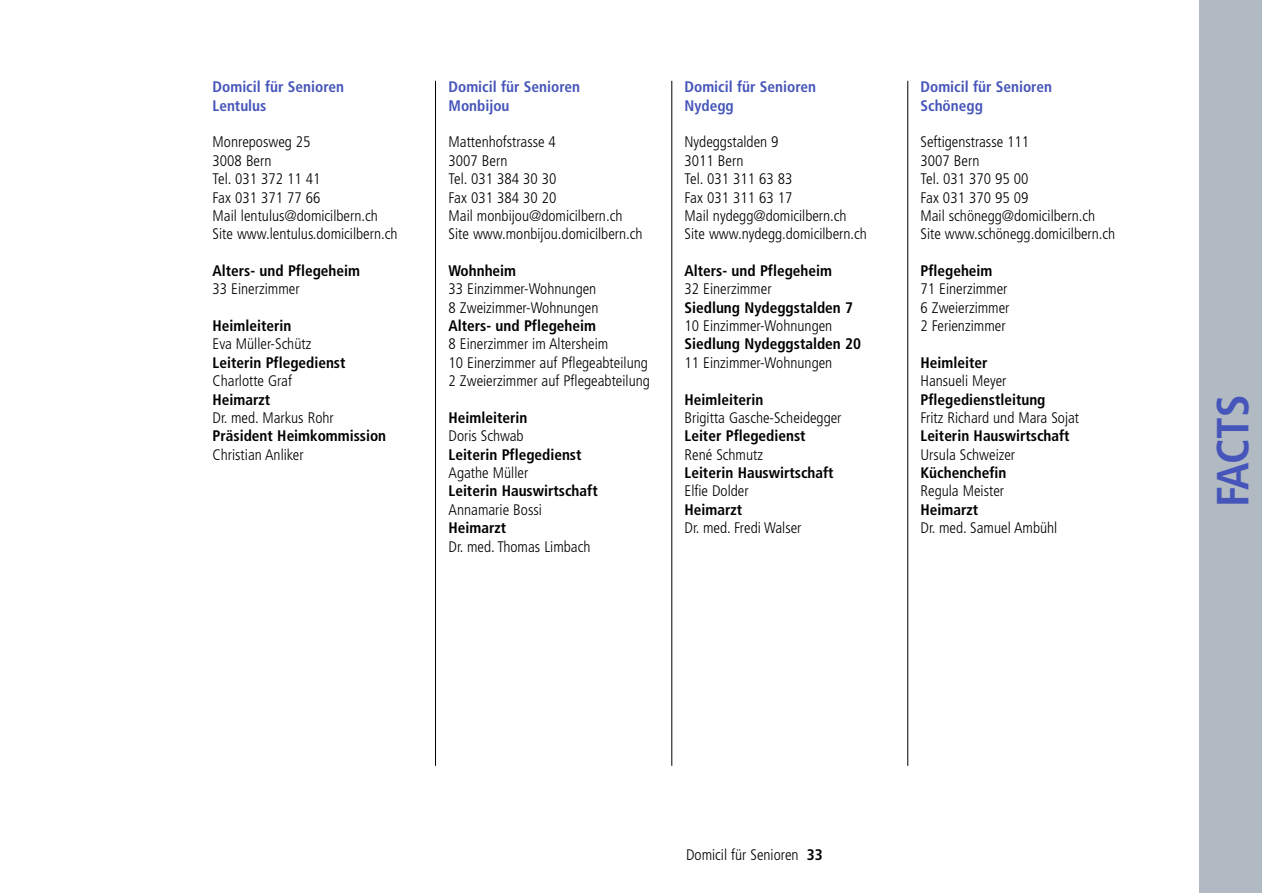
<style>
.page{position:relative;width:1263px;height:893px;background:#fff}
.page>*{position:absolute;margin:0;border:0;box-sizing:border-box;transform-origin:0 0}
.t1{font:700 condensed 45px "Frutiger";letter-spacing:-.015em;color:#4655b9}
.t2{font:300 condensed 15.3px/18.3px "Frutiger";color:#000}
.t3{font:700 condensed 15.3px "Frutiger";color:#000}
.t4{font:700 condensed 15.3px/18.3px "Frutiger";color:#4655b9}
.s1{font-weight:700}
</style>
<div class="page">
<hr style="left:435px;top:81px;width:1px;height:684px;background:#000">
<hr style="left:672px;top:81px;width:1px;height:684px;background:#000">
<hr style="left:908px;top:81px;width:1px;height:684px;background:#000">
<div style="left:1199px;top:0;width:63px;height:892px;background:#b1bac3"></div>
<p class="t4" style="left:213px;top:79px;width:133px">Domicil für Senioren<br>Lentulus</p>
<p class="t2" style="left:213px;top:134px;width:186px">Monreposweg 25<br>3008 Bern<br>Tel. 031 372 11 41<br>Fax 031 371 77 66<br>Mail lentulus@domicilbern.ch<br>Site www.lentulus.domicilbern.ch</p>
<p class="t3" style="left:213px;top:264px;width:149px">Alters- und Pflegeheim</p>
<p class="t2" style="left:213px;top:281px;width:89px">33 Einerzimmer</p>
<p class="t3" style="left:213px;top:319px;width:80px">Heimleiterin</p>
<p class="t2" style="left:213px;top:336px;width:100px">Eva Müller-Schütz</p>
<p class="t3" style="left:213px;top:356px;width:135px">Leiterin Pflegedienst</p>
<p class="t2" style="left:213px;top:373px;width:81px">Charlotte Graf</p>
<p class="t3" style="left:213px;top:393px;width:59px">Heimarzt</p>
<p class="t2" style="left:213px;top:410px;width:123px">Dr. med. Markus Rohr</p>
<p class="t3" style="left:213px;top:430px;width:175px">Präsident Heimkommission</p>
<p class="t2" style="left:213px;top:446px;width:93px">Christian Anliker</p>
<p class="t4" style="left:449px;top:79px;width:133px">Domicil für Senioren<br>Monbijou</p>
<p class="t2" style="left:449px;top:134px;width:196px">Mattenhofstrasse 4<br>3007 Bern<br>Tel. 031 384 30 30<br>Fax 031 384 30 20<br>Mail monbijou@domicilbern.ch<br>Site www.monbijou.domicilbern.ch</p>
<p class="t3" style="left:449px;top:264px;width:69px">Wohnheim</p>
<p class="t2" style="left:449px;top:281px;width:151px">33 Einzimmer-Wohnungen<br>8 Zweizimmer-Wohnungen</p>
<p class="t3" style="left:449px;top:319px;width:149px">Alters- und Pflegeheim</p>
<p class="t2" style="left:449px;top:336px;width:203px">8 Einerzimmer im Altersheim<br>10 Einerzimmer auf Pflegeabteilung<br>2 Zweierzimmer auf Pflegeabteilung</p>
<p class="t3" style="left:449px;top:411px;width:80px">Heimleiterin</p>
<p class="t2" style="left:449px;top:428px;width:77px">Doris Schwab</p>
<p class="t3" style="left:449px;top:448px;width:135px">Leiterin Pflegedienst</p>
<p class="t2" style="left:449px;top:465px;width:81px">Agathe Müller</p>
<p class="t3" style="left:449px;top:485px;width:151px">Leiterin Hauswirtschaft</p>
<p class="t2" style="left:449px;top:501px;width:95px">Annamarie Bossi</p>
<p class="t3" style="left:449px;top:521px;width:59px">Heimarzt</p>
<p class="t2" style="left:449px;top:538px;width:143px">Dr. med. Thomas Limbach</p>
<p class="t4" style="left:685px;top:79px;width:133px">Domicil für Senioren<br>Nydegg</p>
<p class="t2" style="left:685px;top:134px;width:184px">Nydeggstalden 9<br>3011 Bern<br>Tel. 031 311 63 83<br>Fax 031 311 63 17<br>Mail nydegg@domicilbern.ch<br>Site www.nydegg.domicilbern.ch</p>
<p class="t3" style="left:685px;top:264px;width:149px">Alters- und Pflegeheim</p>
<p class="t2" style="left:685px;top:281px;width:89px">32 Einerzimmer</p>
<p class="t3" style="left:685px;top:301px;width:170px">Siedlung Nydeggstalden 7</p>
<p class="t2" style="left:685px;top:318px;width:149px">10 Einzimmer-Wohnungen</p>
<p class="t3" style="left:685px;top:338px;width:178px">Siedlung Nydeggstalden 20</p>
<p class="t2" style="left:685px;top:354px;width:149px">11 Einzimmer-Wohnungen</p>
<p class="t3" style="left:685px;top:393px;width:80px">Heimleiterin</p>
<p class="t2" style="left:685px;top:410px;width:158px">Brigitta Gasche-Scheidegger</p>
<p class="t3" style="left:685px;top:430px;width:123px">Leiter Pflegedienst</p>
<p class="t2" style="left:685px;top:446px;width:80px">René Schmutz</p>
<p class="t3" style="left:685px;top:466px;width:151px">Leiterin Hauswirtschaft</p>
<p class="t2" style="left:685px;top:483px;width:66px">Elfie Dolder</p>
<p class="t3" style="left:685px;top:503px;width:59px">Heimarzt</p>
<p class="t2" style="left:685px;top:520px;width:118px">Dr. med. Fredi Walser</p>
<p class="t4" style="left:921px;top:79px;width:133px">Domicil für Senioren<br>Schönegg</p>
<p class="t2" style="left:921px;top:134px;width:196px">Seftigenstrasse 111<br>3007 Bern<br>Tel. 031 370 95 00<br>Fax 031 370 95 09<br>Mail schönegg@domicilbern.ch<br>Site www.schönegg.domicilbern.ch</p>
<p class="t3" style="left:921px;top:264px;width:73px">Pflegeheim</p>
<p class="t2" style="left:921px;top:281px;width:91px">71 Einerzimmer<br>6 Zweierzimmer<br>2 Ferienzimmer</p>
<p class="t3" style="left:921px;top:356px;width:68px">Heimleiter</p>
<p class="t2" style="left:921px;top:373px;width:87px">Hansueli Meyer</p>
<p class="t3" style="left:921px;top:393px;width:126px">Pflegedienstleitung</p>
<p class="t2" style="left:921px;top:410px;width:160px">Fritz Richard und Mara Sojat</p>
<p class="t3" style="left:921px;top:430px;width:151px">Leiterin Hauswirtschaft</p>
<p class="t2" style="left:921px;top:446px;width:96px">Ursula Schweizer</p>
<p class="t3" style="left:921px;top:466px;width:87px">Küchenchefin</p>
<p class="t2" style="left:921px;top:483px;width:85px">Regula Meister</p>
<p class="t3" style="left:921px;top:503px;width:59px">Heimarzt</p>
<p class="t2" style="left:921px;top:520px;width:138px">Dr. med. Samuel Ambühl</p>
<h1 class="t1" style="left:1215px;top:507px;width:114px;rotate:-90deg">FACTS</h1>
<p class="t2" style="left:686px;top:846px;width:138px">Domicil für Senioren <span class="s1">33</span></p>
</div>
